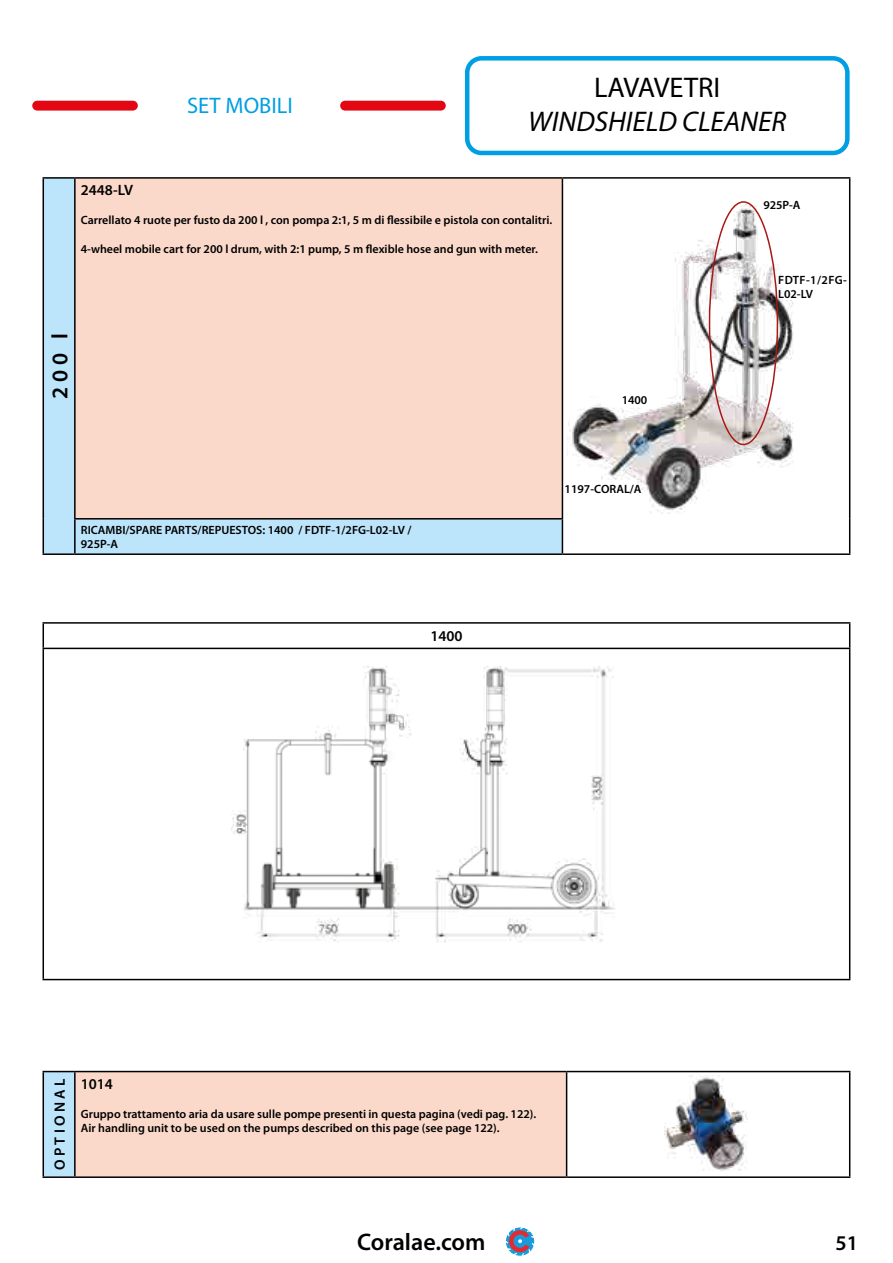
<style>
.page{position:relative;width:893px;height:1263px;background:#fff}
.page>*{position:absolute;margin:0;border:0;box-sizing:border-box;transform-origin:0 0}
.t1{font:italic 28.5px "Myriad Pro";color:#000}
.t2{font:28.5px "Myriad Pro";color:#000}
.t3{font:600 24px "Myriad Pro";color:#000}
.t4{font:22.5px "Myriad Pro";color:#009fe3}
.t5{font:600 22.5px "Myriad Pro";color:#000}
.t6{font:600 21px "Myriad Pro";color:#000}
.t7{font:600 15px "Myriad Pro";letter-spacing:.22em;color:#000}
.t8{font:600 12px/14.4px "Myriad Pro";color:#000}
</style>
<div class="page">
<div style="left:465px;top:56px;width:385px;height:99px;border:4px solid #009fe3;border-radius:14px"></div>
<div style="left:340px;top:101px;width:106px;height:10px;background:#e30613;border-radius:5px"></div>
<div style="left:32px;top:101px;width:106px;height:10px;background:#e30613;border-radius:5px"></div>
<svg style="left:506px;top:1227px;width:29px;height:30px"></svg>
<div style="left:44px;top:179px;width:518px;height:374px;background:#bce4fa"></div>
<div style="left:75px;top:178px;width:487px;height:341px;background:#fbd9ca"></div>
<hr style="left:562px;top:177px;width:288px;height:2px;background:#000">
<hr style="left:849px;top:179px;width:1px;height:340px;background:#000">
<hr style="left:849px;top:519px;width:1px;height:34px;background:#000">
<hr style="left:562px;top:553px;width:288px;height:2px;background:#000">
<hr style="left:43px;top:553px;width:32px;height:2px;background:#000">
<hr style="left:43px;top:179px;width:1px;height:340px;background:#000">
<hr style="left:43px;top:519px;width:1px;height:34px;background:#000">
<hr style="left:43px;top:177px;width:32px;height:2px;background:#000">
<hr style="left:75px;top:177px;width:487px;height:2px;background:#000">
<hr style="left:74px;top:179px;width:2px;height:339px;background:#000">
<hr style="left:562px;top:179px;width:1px;height:339px;background:#000">
<hr style="left:74px;top:518px;width:489px;height:1px;background:#000">
<hr style="left:74px;top:519px;width:2px;height:34px;background:#000">
<hr style="left:562px;top:519px;width:1px;height:34px;background:#000">
<hr style="left:75px;top:553px;width:487px;height:2px;background:#000">
<img style="left:567px;top:240px;width:227px;height:273px">
<svg style="left:44px;top:647px;width:805px;height:332px"></svg>
<hr style="left:43px;top:649px;width:1px;height:330px;background:#000">
<hr style="left:849px;top:649px;width:1px;height:330px;background:#000">
<hr style="left:43px;top:979px;width:807px;height:1px;background:#000">
<hr style="left:43px;top:622px;width:807px;height:2px;background:#000">
<svg style="left:43px;top:624px;width:1px;height:24px"></svg>
<svg style="left:849px;top:624px;width:1px;height:24px"></svg>
<hr style="left:43px;top:648px;width:807px;height:1px;background:#000">
<img style="left:220px;top:654px;width:403px;height:298px">
<div style="left:43px;top:1071px;width:32px;height:106px;background:#bce4fa"></div>
<div style="left:75px;top:1071px;width:492px;height:106px;background:#fbd9ca"></div>
<hr style="left:567px;top:1071px;width:283px;height:1px;background:#000">
<hr style="left:849px;top:1072px;width:1px;height:104px;background:#000">
<hr style="left:567px;top:1176px;width:283px;height:2px;background:#000">
<hr style="left:43px;top:1072px;width:1px;height:104px;background:#000">
<hr style="left:43px;top:1071px;width:32px;height:1px;background:#000">
<hr style="left:43px;top:1176px;width:32px;height:2px;background:#000">
<hr style="left:75px;top:1071px;width:492px;height:1px;background:#000">
<hr style="left:74px;top:1072px;width:2px;height:104px;background:#000">
<hr style="left:566px;top:1072px;width:1px;height:104px;background:#000">
<hr style="left:75px;top:1176px;width:492px;height:2px;background:#000">
<img style="left:664px;top:1075px;width:83px;height:96px">
<img style="left:709px;top:202px;width:68px;height:242px">
<div style="left:709px;top:201px;width:69px;height:244px;border:2px solid #a81815;border-radius:50%"></div>
<h3 class="t4" style="left:187px;top:92px;width:107px">SET MOBILI</h3>
<h1 class="t2" style="left:594px;top:70px;width:128px">LAVAVETRI</h1>
<h1 class="t1" style="left:528px;top:104px;width:260px">WINDSHIELD CLEANER</h1>
<p class="t7" style="left:81px;top:181px;width:54px">2448-LV</p>
<p class="t8" style="left:81px;top:212px;width:473px">Carrellato 4 ruote per fusto da 200 l , con pompa 2:1, 5 m di flessibile e pistola con contalitri.</p>
<p class="t8" style="left:81px;top:241px;width:459px">4-wheel mobile cart for 200 l drum, with 2:1 pump, 5 m flexible hose and gun with meter.</p>
<h3 class="t5" style="left:46px;top:399px;width:68px;rotate:-90deg">200 l</h3>
<p class="t8" style="left:622px;top:392px;width:27px">1400</p>
<p class="t8" style="left:81px;top:522px;width:332px">RICAMBI/SPARE PARTS/REPUESTOS: 1400 / FDTF-1/2FG-L02-LV /<br>925P-A</p>
<p class="t8" style="left:565px;top:481px;width:78px">1197-CORAL/A</p>
<p class="t7" style="left:430px;top:627px;width:34px">1400</p>
<p class="t8" style="left:763px;top:197px;width:39px">925P-A</p>
<p class="t8" style="left:778px;top:272px;width:70px">FDTF-1/2FG-<br>L02-LV</p>
<p class="t7" style="left:50px;top:1170px;width:93px;rotate:-90deg">OPTIONAL</p>
<p class="t7" style="left:81px;top:1074px;width:34px">1014</p>
<p class="t8" style="left:81px;top:1106px;width:457px">Gruppo trattamento aria da usare sulle pompe presenti in questa pagina (vedi pag. 122).<br>Air handling unit to be used on the pumps described on this page (see page 122).</p>
<h2 class="t3" style="left:357px;top:1227px;width:130px">Coralae.com</h2>
<h3 class="t6" style="left:835px;top:1230px;width:24px">51</h3>
</div>
